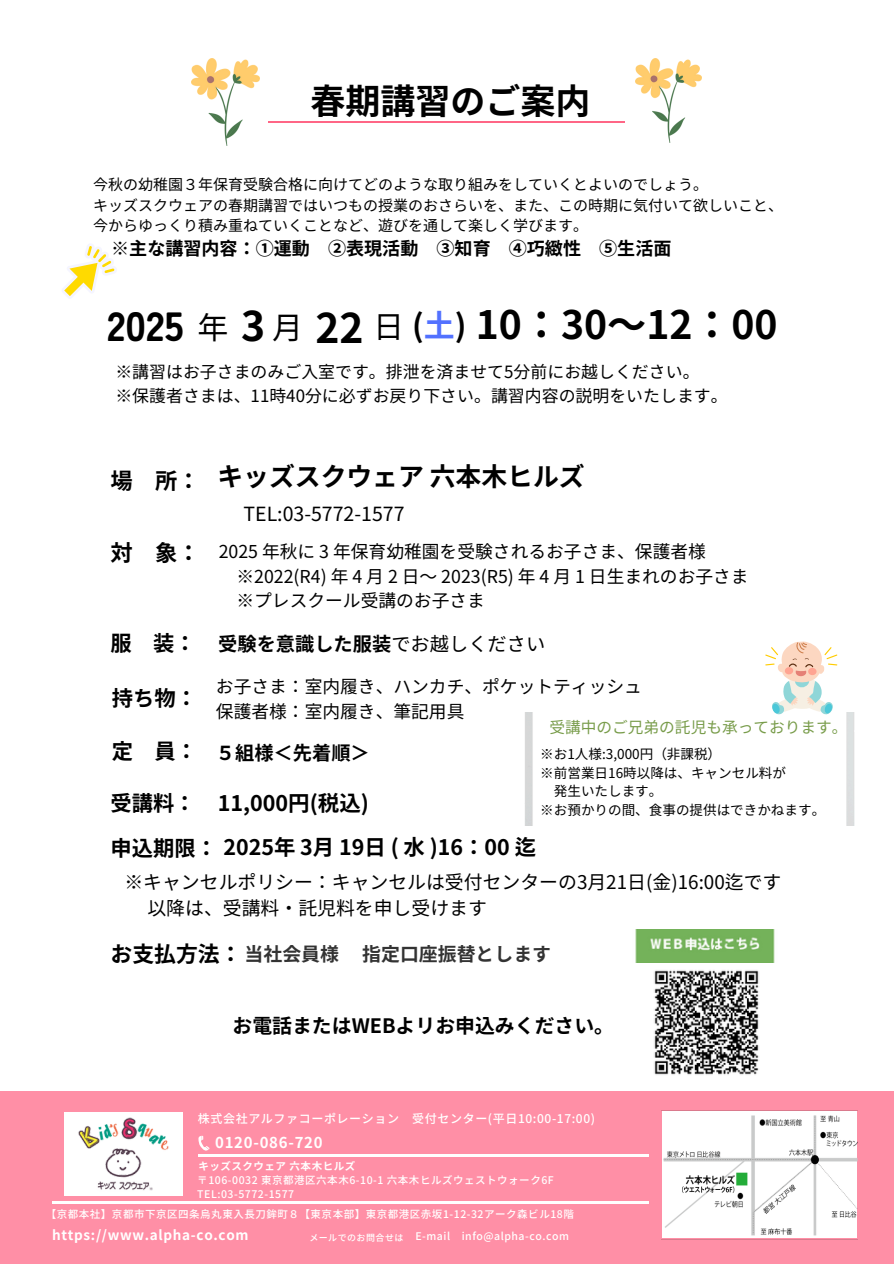
<style>
.page{position:relative;width:894px;height:1264px;background:#fff}
.page>*{position:absolute;margin:0;border:0;box-sizing:border-box;transform-origin:0 0}
.t1{font:900 40.8px "Tsunagi Gothic";color:#000}
.t2{font:700 40.8px "Noto Sans JP";color:#000}
.t3{font:700 39.15px "Noto Sans JP";color:#000}
.t4{font:700 34.95px "Noto Sans JP";color:#000}
.t5{font:30.9px "Noto Sans JP";color:#000}
.t6{font:700 30.9px "Noto Sans JP";color:#000}
.t7{font:700 25.8px "Noto Sans JP";color:#000}
.t8{font:700 22.35px "Noto Sans JP";color:#000}
.t9{font:700 22.2px "Noto Sans JP";color:#000}
.t10{font:700 21.9px "Noto Sans JP";color:#000}
.t11{font:700 21.45px "Noto Sans JP";color:#000}
.t12{font:700 21.3px "Noto Sans JP";color:#000}
.t13{font:700 19.8px "Noto Sans JP";color:#000}
.t14{font:19.5px "Noto Sans JP";color:#000}
.t15{font:700 19.2px "Noto Sans JP";color:#000}
.t16{font:18.9px "Noto Sans JP";color:#000}
.t17{font:700 18.9px "Noto Sans JP";color:#333}
.t18{font:700 18px "Noto Sans JP";color:#000}
.t19{font:17.7px "Noto Sans JP";color:#000}
.t20{font:16.95px "Noto Sans JP";color:#000}
.t21{font:15.6px "Noto Sans JP";color:#789c4a}
.t22{font:15px "Noto Sans JP";color:#000}
.t23{font:700 15px "Noto Sans JP";letter-spacing:.05em;color:#fff}
.t24{font:13.5px "Noto Sans JP";color:#000}
.t25{font:700 13.5px "Noto Sans JP";letter-spacing:.05em;color:#fff}
.t26{font:500 12px "Noto Sans JP";letter-spacing:.05em;color:#fff}
.t27{font:500 10.5px "Noto Sans JP";letter-spacing:.05em;color:#fff}
.t28{font:700 10.5px "Noto Sans JP";letter-spacing:.05em;color:#fff}
.t29{font:500 9px "Noto Sans JP";letter-spacing:.05em;color:#fff}
.s1{color:#5271ff}
.s2{font-weight:400}
.s3{font-size:21.3px}
</style>
<div class="page">
<img style="left:525px;top:712px;width:329px;height:113px">
<svg style="left:765px;top:641px;width:72px;height:73px"></svg>
<img style="left:635px;top:929px;width:140px;height:33px">
<svg style="left:64px;top:246px;width:51px;height:51px"></svg>
<hr style="left:268px;top:121px;width:356px;height:1px;background:#ff6686">
<img style="left:654px;top:970px;width:105px;height:105px">
<div style="left:0;top:1091px;width:893px;height:172px;background:#ff8fa6"></div>
<svg style="left:198px;top:1135px;width:11px;height:15px"></svg>
<img style="left:64px;top:1112px;width:118px;height:82px">
<img style="left:71px;top:1112px;width:104px;height:79px">
<img style="left:661px;top:1110px;width:196px;height:128px">
<hr style="left:198px;top:1154px;width:450px;height:2px;background:#fff">
<hr style="left:52px;top:1201px;width:450px;height:2px;background:#fff">
<hr style="left:198px;top:1201px;width:450px;height:2px;background:#fff">
<img style="left:635px;top:58px;width:66px;height:84px">
<img style="left:192px;top:58px;width:67px;height:88px">
<p class="t4" style="left:310px;top:74px;width:281px">春期講習のご案内</p>
<h5 class="t22" style="left:93px;top:173px;width:616px">今秋の幼稚園３年保育受験合格に向けてどのような取り組みをしていくとよいのでしょう。</h5>
<p class="t22" style="left:93px;top:193px;width:691px">キッズスクウェアの春期講習ではいつもの授業のおさらいを、また、この時期に気付いて欲しいこと、</p>
<h5 class="t22" style="left:93px;top:214px;width:496px">今からゆっくり積み重ねていくことなど、遊びを通して楽しく学びます。</h5>
<p class="t18" style="left:111px;top:234px;width:559px">※主な講習内容：①運動 ②表現活動 ③知育 ④巧緻性 ⑤生活面</p>
<h5 class="t1" style="left:107px;top:304px;width:78px">2025</h5>
<p class="t5" style="left:197px;top:303px;width:32px">年</p>
<p class="t2" style="left:241px;top:294px;width:26px">3</p>
<p class="t5" style="left:272px;top:303px;width:26px">月</p>
<h5 class="t2" style="left:315px;top:295px;width:50px">22</h5>
<p class="t5" style="left:373px;top:302px;width:22px">日</p>
<p class="t6" style="left:412px;top:301px;width:56px">(<span class="s1">土</span>)</p>
<p class="t3" style="left:475px;top:293px;width:303px">10：30～12：00</p>
<p class="t20" style="left:115px;top:358px;width:585px">※講習はお子さまのみご入室です。排泄を済ませて5分前にお越しください。</p>
<p class="t20" style="left:115px;top:382px;width:613px">※保護者さまは、11時40分に必ずお戻り下さい。講習内容の説明をいたします。</p>
<p class="t9" style="left:110px;top:463px;width:91px">場 所：</p>
<p class="t7" style="left:217px;top:456px;width:369px">キッズスクウェア六本木ヒルズ</p>
<h4 class="t14" style="left:243px;top:498px;width:162px">TEL:03-5772-1577</h4>
<p class="t8" style="left:110px;top:535px;width:91px">対 象：</p>
<p class="t19" style="left:219px;top:537px;width:488px">2025 年秋に 3 年保育幼稚園を受験されるお子さま、保護者様</p>
<h1 class="t19" style="left:236px;top:562px;width:513px">※2022(R4) 年 4 月 2 日～ 2023(R5) 年 4 月 1 日生まれのお子さま</h1>
<p class="t19" style="left:236px;top:586px;width:250px">※プレスクール受講のお子さま</p>
<p class="t12" style="left:110px;top:626px;width:87px">服 装：</p>
<h5 class="t15" style="left:218px;top:628px;width:328px">受験を意識した服装<span class="s2">でお越しください</span></h5>
<h1 class="t12" style="left:112px;top:681px;width:87px">持ち物：</h1>
<h3 class="t12" style="left:112px;top:734px;width:87px">定 員：</h3>
<p class="t12" style="left:110px;top:786px;width:87px">受講料：</p>
<h5 class="t19" style="left:216px;top:672px;width:427px">お子さま：室内履き、ハンカチ、ポケットティッシュ</h5>
<p class="t19" style="left:216px;top:697px;width:250px">保護者様：室内履き、筆記用具</p>
<p class="t21" style="left:549px;top:715px;width:299px">受講中のご兄弟の託児も承っております。</p>
<p class="t24" style="left:540px;top:743px;width:182px">※お1人様:3,000円（非課税）</p>
<p class="t24" style="left:540px;top:762px;width:247px">※前営業日 16時以降は、キャンセル料が</p>
<p class="t24" style="left:553px;top:780px;width:110px">発生いたします。</p>
<p class="t24" style="left:540px;top:799px;width:286px">※お預かりの間、食事の提供はできかねます。</p>
<p class="t15" style="left:216px;top:737px;width:155px">５組様＜先着順＞</p>
<p class="t11" style="left:218px;top:786px;width:153px">11,000円(税込)</p>
<h5 class="t11" style="left:110px;top:830px;width:427px"><span class="s3">申込期限：</span> 2025年 3月 19日 ( 水 )16：00 迄</h5>
<p class="t16" style="left:124px;top:867px;width:658px">※キャンセルポリシー：キャンセルは受付センターの3月 21日 (金)16:00迄です</p>
<h2 class="t16" style="left:147px;top:893px;width:341px">以降は、受講料・託児料を申し受けます</h2>
<h5 class="t10" style="left:110px;top:936px;width:133px">お支払方法：</h5>
<p class="t17" style="left:244px;top:938px;width:308px">当社会員様 指定口座振替とします</p>
<p class="t13" style="left:232px;top:1009px;width:383px">お電話またはWEBよリお申込みください。</p>
<p class="t26" style="left:198px;top:1108px;width:398px">株式会社アルファコーポレーション 受付センター(平日 10:00-17:00)</p>
<p class="t28" style="left:198px;top:1157px;width:158px">キッズスクウェア六本木ヒルズ</p>
<p class="t23" style="left:215px;top:1130px;width:109px">0120-086-720</p>
<h5 class="t27" style="left:197px;top:1171px;width:358px">〒106-0032 東京都港区六本木6-10-1 六本木ヒルズウェストウォーク6F</h5>
<p class="t27" style="left:197px;top:1185px;width:98px">TEL:03-5772-1577</p>
<p class="t27" style="left:46px;top:1206px;width:529px">【京都本社】京都市下京区四条烏丸東入長刀鉾町８【東京本部】東京都港区赤坂1-12-32アーク森ビル18階</p>
<p class="t25" style="left:52px;top:1224px;width:198px">https://www.alpha-co.com</p>
<h6 class="t29" style="left:309px;top:1230px;width:96px">メールでのお問合せは</h6>
<p class="t27" style="left:415px;top:1228px;width:155px">E-mail info@alpha-co.com</p>
</div>
